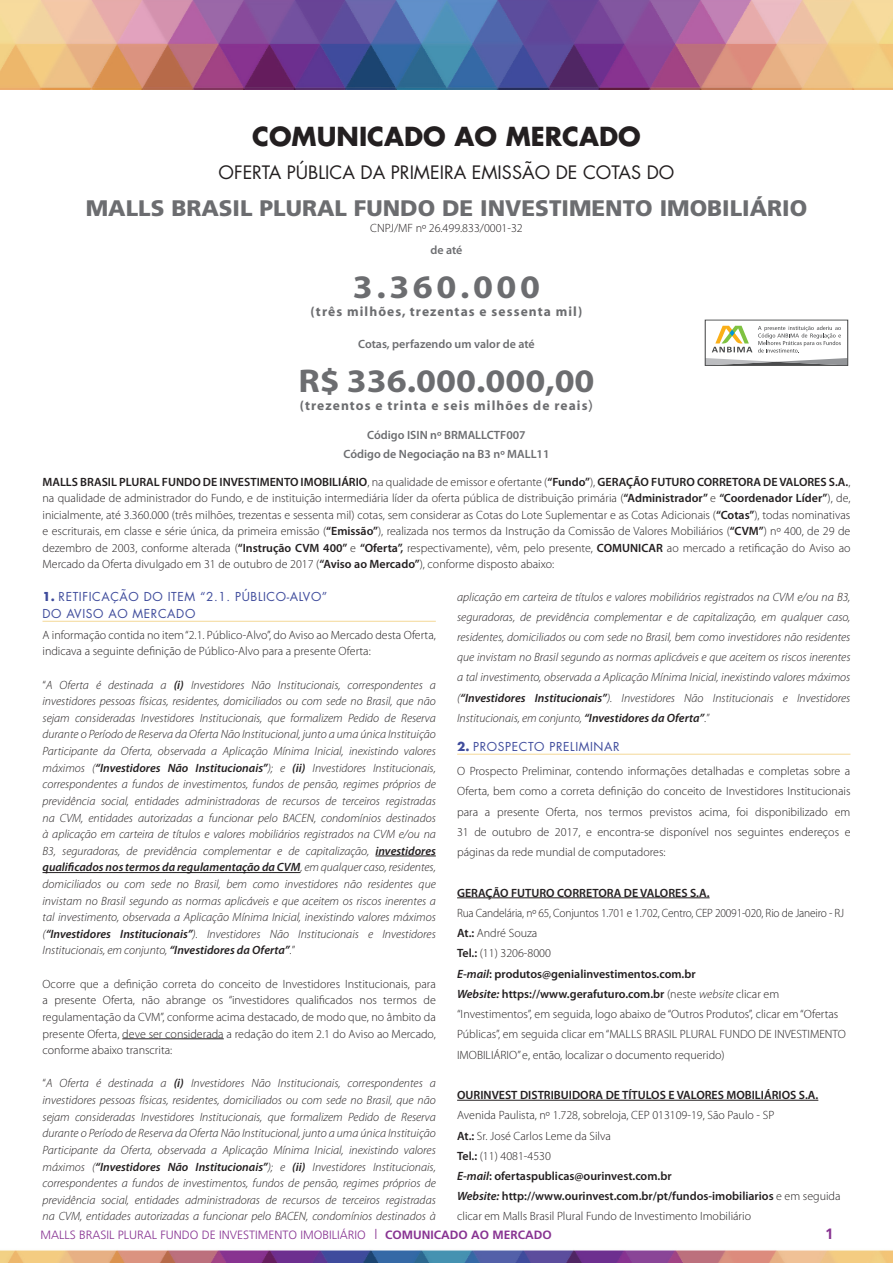
<style>
.page{position:relative;width:893px;height:1263px;background:#fff}
.page>*{position:absolute;margin:0;border:0;box-sizing:border-box;transform-origin:0 0}
.t1{font:700 33px "Myriad";color:#6c6d70;scale:1.09 1}
.t2{font:700 25.5px "Futura";color:#231f20}
.t3{font:900 22.5px "Frutiger";color:#6c6d70}
.t4{font:18px "Futura";color:#231f20}
.t5{font:700 15px "Frutiger";color:#883492}
.t6{font:700 13.5px "Myriad";letter-spacing:.08em;color:#6c6d70}
.t7{font:italic 300 12px/16.6px "Myriad Pro";color:#231f20;text-align:justify}
.Parágrafo_da_Lista{font:300 12px/20.2px "Myriad Pro";color:#231f20;text-align:justify}
.Parágrafo_da_Lista-2{font:600 12px "Myriad Pro";color:#231f20}
.t8{font:600 12px "Myriad Pro";color:#6c6d70}
.Parágrafo_da_Lista-3{font:300 12px "Myriad Pro";color:#231f20;scale:.95 1}
.p0{font:12px/16.6px "Futura";letter-spacing:.05em;color:#3f4c9c}
.t9{font:300 12px "Frutiger";color:#883492}
.s1{font-family:"Frutiger";font-weight:400}
.s2{font-weight:600}
.s3{font-weight:700}
.s4{font-style:normal}
.s5{font-style:italic}
.s6{font-weight:600;font-style:italic}
.s7{font-size:13.5px}
</style>
<div class="page">
<img style="left:0;top:0;width:893px;height:90px">
<img style="left:0;top:319px;width:893px;height:944px">
<hr style="left:43px;top:621px;width:393px;height:1px;background:#f5da9c">
<hr style="left:375px;top:856px;width:61px;height:1px;background:#231f20">
<hr style="left:43px;top:872px;width:257px;height:1px;background:#231f20">
<hr style="left:122px;top:1038px;width:102px;height:1px;background:#231f20">
<hr style="left:457px;top:754px;width:393px;height:1px;background:#f5da9c">
<hr style="left:457px;top:897px;width:253px;height:1px;background:#231f20">
<hr style="left:457px;top:1100px;width:361px;height:1px;background:#231f20">
<svg style="left:707px;top:326px;width:139px;height:38px"></svg>
<div style="left:705px;top:320px;width:143px;height:46px;border:1px solid #4b4c4d"></div>
<p class="t2" style="left:252px;top:119px;width:390px">COMUNICADO AO MERCADO</p>
<p class="t4" style="left:219px;top:160px;width:457px">OFERTA PÚBLICA DA PRIMEIRA EMISSÃO DE COTAS DO</p>
<p class="t3" style="left:86px;top:194px;width:723px">MALLS BRASIL PLURAL FUNDO DE INVESTIMENTO IMOBILIÁRIO</p>
<p class="Parágrafo_da_Lista" style="left:370px;top:218px;width:154px">CNPJ/MF nº 26.499.833/0001-32</p>
<p class="t8" style="left:430px;top:242px;width:34px">de até</p>
<p class="t1" style="left:353px;top:270px;width:173px">3.360.000</p>
<p class="t6" style="left:311px;top:305px;width:273px">(três milhões, trezentas e sessenta mil)</p>
<p class="t8" style="left:358px;top:336px;width:178px">Cotas, perfazendo um valor de até</p>
<p class="t1" style="left:298px;top:363px;width:273px">R$ 336.000.000,00</p>
<p class="t6" style="left:300px;top:398px;width:295px">(trezentos e trinta e seis milhões de reais<span class="s1">)</span></p>
<p class="t8" style="left:367px;top:427px;width:160px">Código ISIN nº BRMALLCTF007</p>
<p class="t8" style="left:343px;top:446px;width:207px">Código de Negociação na B3 nº MALL11</p>
<p class="Parágrafo_da_Lista" style="left:43px;top:474px;width:809px;line-height:16.5px"><span class="s2">MALLS BRASIL PLURAL FUNDO DE INVESTIMENTO IMOBILIÁRIO</span>, na qualidade de emissor e ofertante (<span class="s2">“Fundo”</span>), <span class="s2">GERAÇÃO FUTURO CORRETORA DE VALORES S.A.</span>, na qualidade de administrador do Fundo, e de instituição intermediária líder da oferta pública de distribuição primária (<span class="s2">“Administrador”</span> e <span class="s2">“Coordenador Líder”</span>), de, inicialmente, até 3.360.000 (três milhões, trezentas e sessenta mil) cotas, sem considerar as Cotas do Lote Suplementar e as Cotas Adicionais (<span class="s2">“Cotas”</span>), todas nominativas e escriturais, em classe e série única, da primeira emissão (<span class="s2">“Emissão”</span>), realizada nos termos da Instrução da Comissão de Valores Mobiliários (<span class="s2">“CVM”</span>) nº 400, de 29 de dezembro de 2003, conforme alterada (<span class="s2">“Instrução CVM 400”</span> e <span class="s2">“Oferta”,</span> respectivamente), vêm, pelo presente, <span class="s2">COMUNICAR</span> ao mercado a retificação do Aviso ao Mercado da Oferta divulgado em 31 de outubro de 2017 (<span class="s2">“Aviso ao Mercado”</span>), conforme disposto abaixo:</p>
<p class="p0" style="left:43px;top:588px;width:286px"><span class="s3">1.</span> RETIFICAÇÃO DO ITEM “2.1. PÚBLICO-ALVO”<br>DO AVISO AO MERCADO</p>
<p class="Parágrafo_da_Lista" style="left:43px;top:626px;width:395px;line-height:16.6px">A informação contida no item “2.1. Público-Alvo”, do Aviso ao Mercado desta Oferta, indicava a seguinte definição de Público-Alvo para a presente Oferta:</p>
<p class="t7" style="left:43px;top:676px;width:395px"><span class="s4">“</span>A Oferta é destinada a <span class="s2">(i)</span> Investidores Não Institucionais, correspondentes a investidores pessoas físicas, residentes, domiciliados ou com sede no Brasil, que não sejam consideradas Investidores Institucionais, que formalizem Pedido de Reserva durante o Período de Reserva da Oferta Não Institucional, junto a uma única Instituição Participante da Oferta, observada a Aplicação Mínima Inicial, inexistindo valores máximos (<span class="s2">“Investidores Não Institucionais”</span>); e <span class="s2">(ii)</span> Investidores Institucionais, correspondentes a fundos de investimentos, fundos de pensão, regimes próprios de previdência social, entidades administradoras de recursos de terceiros registradas na CVM, entidades autorizadas a funcionar pelo BACEN, condomínios destinados à aplicação em carteira de títulos e valores mobiliários registrados na CVM e/ou na B3, seguradoras, de previdência complementar e de capitalização, <span class="s2">investidores qualificados nos termos da regulamentação da CVM</span>, em qualquer caso, residentes, domiciliados ou com sede no Brasil, bem como investidores não residentes que invistam no Brasil segundo as normas aplicáveis e que aceitem os riscos inerentes a tal investimento, observada a Aplicação Mínima Inicial, inexistindo valores máximos (<span class="s2">“Investidores Institucionais”</span>). Investidores Não Institucionais e Investidores Institucionais, em conjunto, <span class="s2">“Investidores da Oferta”</span>.<span class="s4">”</span></p>
<p class="Parágrafo_da_Lista" style="left:43px;top:975px;width:395px;line-height:16.6px">Ocorre que a definição correta do conceito de Investidores Institucionais, para a presente Oferta, não abrange os “investidores qualificados nos termos de regulamentação da CVM”, conforme acima destacado, de modo que, no âmbito da presente Oferta, deve ser considerada a redação do item 2.1 do Aviso ao Mercado, conforme abaixo transcrita:</p>
<p class="t7" style="left:43px;top:1075px;width:395px"><span class="s4">“</span>A Oferta é destinada a <span class="s2">(i)</span> Investidores Não Institucionais, correspondentes a investidores pessoas físicas, residentes, domiciliados ou com sede no Brasil, que não sejam consideradas Investidores Institucionais, que formalizem Pedido de Reserva durante o Período de Reserva da Oferta Não Institucional, junto a uma única Instituição Participante da Oferta, observada a Aplicação Mínima Inicial, inexistindo valores máximos (<span class="s2">“Investidores Não Institucionais”</span>); e <span class="s2">(ii)</span> Investidores Institucionais, correspondentes a fundos de investimentos, fundos de pensão, regimes próprios de previdência social, entidades administradoras de recursos de terceiros registradas na CVM, entidades autorizadas a funcionar pelo BACEN, condomínios destinados à</p>
<p class="t7" style="left:457px;top:587px;width:395px;line-height:20.2px">aplicação em carteira de títulos e valores mobiliários registrados na CVM e/ou na B3, seguradoras, de previdência complementar e de capitalização, em qualquer caso, residentes, domiciliados ou com sede no Brasil, bem como investidores não residentes que invistam no Brasil segundo as normas aplicáveis e que aceitem os riscos inerentes a tal investimento, observada a Aplicação Mínima Inicial, inexistindo valores máximos (<span class="s2">“Investidores Institucionais”</span>). Investidores Não Institucionais e Investidores Institucionais, em conjunto, <span class="s2">“Investidores da Oferta”</span>.<span class="s4">”</span></p>
<p class="p0" style="left:457px;top:738px;width:164px"><span class="s3">2.</span> PROSPECTO PRELIMINAR</p>
<p class="Parágrafo_da_Lista" style="left:457px;top:761px;width:395px">O Prospecto Preliminar, contendo informações detalhadas e completas sobre a Oferta, bem como a correta definição do conceito de Investidores Institucionais para a presente Oferta, nos termos previstos acima, foi disponibilizado em 31 de outubro de 2017, e encontra-se disponível nos seguintes endereços e páginas da rede mundial de computadores:</p>
<p class="Parágrafo_da_Lista-2" style="left:457px;top:885px;width:254px">GERAÇÃO FUTURO CORRETORA DE VALORES S.A.</p>
<p class="Parágrafo_da_Lista-3" style="left:457px;top:906px;width:409px">Rua Candelária, nº 65, Conjuntos 1.701 e 1.702, Centro, CEP 20091-020, Rio de Janeiro - RJ</p>
<p class="Parágrafo_da_Lista" style="left:457px;top:923px;width:82px"><span class="s2">At.:</span> André Souza</p>
<p class="Parágrafo_da_Lista" style="left:457px;top:943px;width:95px"><span class="s2">Tel.:</span> (11) 3206-8000</p>
<p class="Parágrafo_da_Lista-2" style="left:457px;top:966px;width:240px"><span class="s5">E-mail</span>: produtos@genialinvestimentos.com.br</p>
<p class="Parágrafo_da_Lista" style="left:457px;top:984px;width:390px;text-align:left"><span class="s6">Website:</span> <span class="s2">https://www.gerafuturo.com.br</span> (neste <span class="s5">website</span> clicar em “Investimentos”, em seguida, logo abaixo de “Outros Produtos”, clicar em “Ofertas Públicas”, em seguida clicar em “MALLS BRASIL PLURAL FUNDO DE INVESTIMENTO IMOBILIÁRIO” e, então, localizar o documento requerido)</p>
<p class="Parágrafo_da_Lista-2" style="left:457px;top:1087px;width:363px">OURINVEST DISTRIBUIDORA DE TÍTULOS E VALORES MOBILIÁRIOS S.A.</p>
<p class="Parágrafo_da_Lista" style="left:457px;top:1105px;width:319px">Avenida Paulista, nº 1.728, sobreloja, CEP 013109-19, São Paulo - SP</p>
<p class="Parágrafo_da_Lista" style="left:457px;top:1125px;width:155px"><span class="s2">At.:</span> Sr. José Carlos Leme da Silva</p>
<p class="Parágrafo_da_Lista" style="left:457px;top:1146px;width:95px"><span class="s2">Tel.:</span> (11) 4081-4530</p>
<p class="Parágrafo_da_Lista-2" style="left:457px;top:1168px;width:216px"><span class="s5">E-mail</span>: ofertaspublicas@ourinvest.com.br</p>
<p class="Parágrafo_da_Lista" style="left:457px;top:1186px;width:385px"><span class="s6">Website:</span> <span class="s2">http://www.ourinvest.com.br/pt/fundos-imobiliarios</span> e em seguida clicar em Malls Brasil Plural Fundo de Investimento Imobiliário</p>
<p class="t9" style="left:40px;top:1228px;width:513px">MALLS BRASIL PLURAL FUNDO DE INVESTIMENTO IMOBILIÁRIO <span class="s7">l</span> <span class="s3">COMUNICADO AO MERCADO</span></p>
<p class="t5" style="left:825px;top:1225px;width:10px">1</p>
</div>
